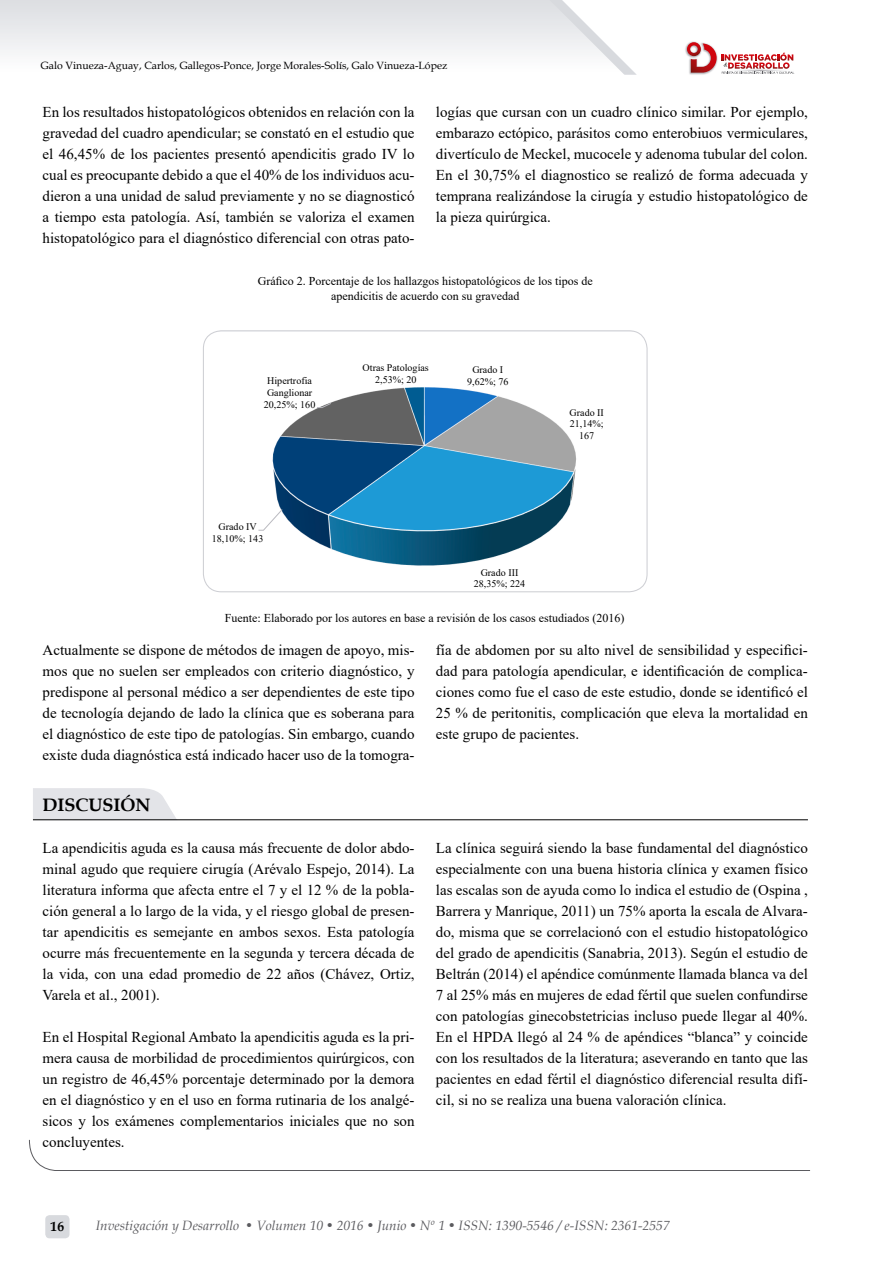
<style>
.page{position:relative;width:893px;height:1263px;background:#fff}
.page>*{position:absolute;margin:0;border:0;box-sizing:border-box;transform-origin:0 0}
.t1{font:700 18px "Book Antiqua";color:#000}
.t2{font:15px/21px "Times New Roman";color:#000;text-align:justify}
.t3{font:italic 13.5px "Book Antiqua";color:#5b5b5f}
.t4{font:700 13.5px "Book Antiqua";color:#000}
.t5{font:12px/15px "Times New Roman";color:#000;text-align:center}
.t6{font:10.5px "Book Antiqua";color:#000}
.t7{font:10.05px/11.6px "Times New Roman";color:#000;text-align:center}
</style>
<div class="page">
<svg style="left:0;top:0;width:625px;height:75px"></svg>
<img style="left:685px;top:41px;width:20px;height:34px">
<svg style="left:687px;top:42px;width:107px;height:32px"></svg>
<div style="left:45px;top:1215px;width:25px;height:23px;background:#d8dade;border-radius:4px"></div>
<svg style="left:29px;top:1139px;width:782px;height:32px"></svg>
<svg style="left:33px;top:788px;width:144px;height:33px;background:#e3e4e8"></svg>
<hr style="left:33px;top:819px;width:775px;height:1px;background:#000">
<svg style="left:203px;top:332px;width:444px;height:260px"></svg>
<div style="left:203px;top:330px;width:445px;height:262px;border:1px solid #cecfd4;border-radius:18px"></div>
<div style="left:292px;top:340px;width:277px;height:19px;background:#fff"></div>
<p class="t6" style="left:41px;top:58px;width:408px">Galo Vinueza-Aguay, Carlos, Gallegos-Ponce, Jorge Morales-Solís, Galo Vinueza-López</p>
<p class="t2" style="left:43px;top:101px;width:374px">En los resultados histopatológicos obtenidos en relación con la gravedad del cuadro apendicular; se constató en el estudio que el 46,45% de los pacientes presentó apendicitis grado IV lo cual es preocupante debido a que el 40% de los individuos acu&shy;dieron a una unidad de salud previamente y no se diagnosticó a tiempo esta patología. Así, también se valoriza el examen histopatológico para el diagnóstico diferencial con otras pato-</p>
<p class="t2" style="left:436px;top:101px;width:374px">logías que cursan con un cuadro clínico similar. Por ejemplo, embarazo ectópico, parásitos como enterobiuos vermiculares, divertículo de Meckel, mucocele y adenoma tubular del colon.<br>En el 30,75% el diagnostico se realizó de forma adecuada y temprana realizándose la cirugía y estudio histopatológico de la pieza quirúrgica.</p>
<p class="t5" style="left:258px;top:273px;width:336px">Gráfico 2. Porcentaje de los hallazgos histopatológicos de los tipos de apendicitis de acuerdo con su gravedad</p>
<p class="t7" style="left:264px;top:375px;width:53px">Hipertrofia<br>Ganglionar<br>20,25%; 160</p>
<p class="t7" style="left:212px;top:521px;width:53px">Grado IV<br>18,10%; 143</p>
<p class="t7" style="left:363px;top:362px;width:68px">Otras Patologías<br>2,53%; 20</p>
<p class="t7" style="left:467px;top:364px;width:43px">Grado I<br>9,62%; 76</p>
<p class="t7" style="left:570px;top:406px;width:36px">Grado II<br>21,14%;<br>167</p>
<p class="t7" style="left:474px;top:566px;width:53px">Grado III<br>28,35%; 224</p>
<p class="t5" style="left:225px;top:610px;width:401px">Fuente: Elaborado por los autores en base a revisión de los casos estudiados (2016)</p>
<p class="t2" style="left:43px;top:639px;width:374px">Actualmente se dispone de métodos de imagen de apoyo, mis&shy;mos que no suelen ser empleados con criterio diagnóstico, y predispone al personal médico a ser dependientes de este tipo de tecnología dejando de lado la clínica que es soberana para el diagnóstico de este tipo de patologías. Sin embargo, cuando existe duda diagnóstica está indicado hacer uso de la tomogra-</p>
<p class="t2" style="left:436px;top:639px;width:374px">fía de abdomen por su alto nivel de sensibilidad y especifici&shy;dad para patología apendicular, e identificación de complica&shy;ciones como fue el caso de este estudio, donde se identificó el 25 % de peritonitis, complicación que eleva la mortalidad en este grupo de pacientes.</p>
<p class="t1" style="left:43px;top:792px;width:109px">DISCUSIÓN</p>
<p class="t2" style="left:43px;top:837px;width:374px">La apendicitis aguda es la causa más frecuente de dolor abdo&shy;minal agudo que requiere cirugía (Arévalo Espejo, 2014). La literatura informa que afecta entre el 7 y el 12 % de la pobla&shy;ción general a lo largo de la vida, y el riesgo global de presen&shy;tar apendicitis es semejante en ambos sexos. Esta patología ocurre más frecuentemente en la segunda y tercera década de la vida, con una edad promedio de 22 años (Chávez, Ortiz, Varela et al., 2001).</p>
<p class="t2" style="left:43px;top:1026px;width:374px">En el Hospital Regional Ambato la apendicitis aguda es la pri&shy;mera causa de morbilidad de procedimientos quirúrgicos, con un registro de 46,45% porcentaje determinado por la demora en el diagnóstico y en el uso en forma rutinaria de los analgé&shy;sicos y los exámenes complementarios iniciales que no son concluyentes.</p>
<p class="t2" style="left:436px;top:837px;width:374px">La clínica seguirá siendo la base fundamental del diagnóstico especialmente con una buena historia clínica y examen físico las escalas son de ayuda como lo indica el estudio de (Ospina , Barrera y Manrique, 2011) un 75% aporta la escala de Alvara&shy;do, misma que se correlacionó con el estudio histopatológico del grado de apendicitis (Sanabria, 2013). Según el estudio de Beltrán (2014) el apéndice comúnmente llamada blanca va del 7 al 25% más en mujeres de edad fértil que suelen confundirse con patologías ginecobstetricias incluso puede llegar al 40%.<br>En el HPDA llegó al 24 % de apéndices “blanca” y coincide con los resultados de la literatura; aseverando en tanto que las pacientes en edad fértil el diagnóstico diferencial resulta difí&shy;cil, si no se realiza una buena valoración clínica.</p>
<p class="t4" style="left:51px;top:1217px;width:15px">16</p>
<p class="t3" style="left:96px;top:1216px;width:575px">Investigación y Desarrollo • Volumen 10 • 2016 • Junio • Nº 1 • ISSN: 1390-5546 / e-ISSN: 2361-2557</p>
</div>
